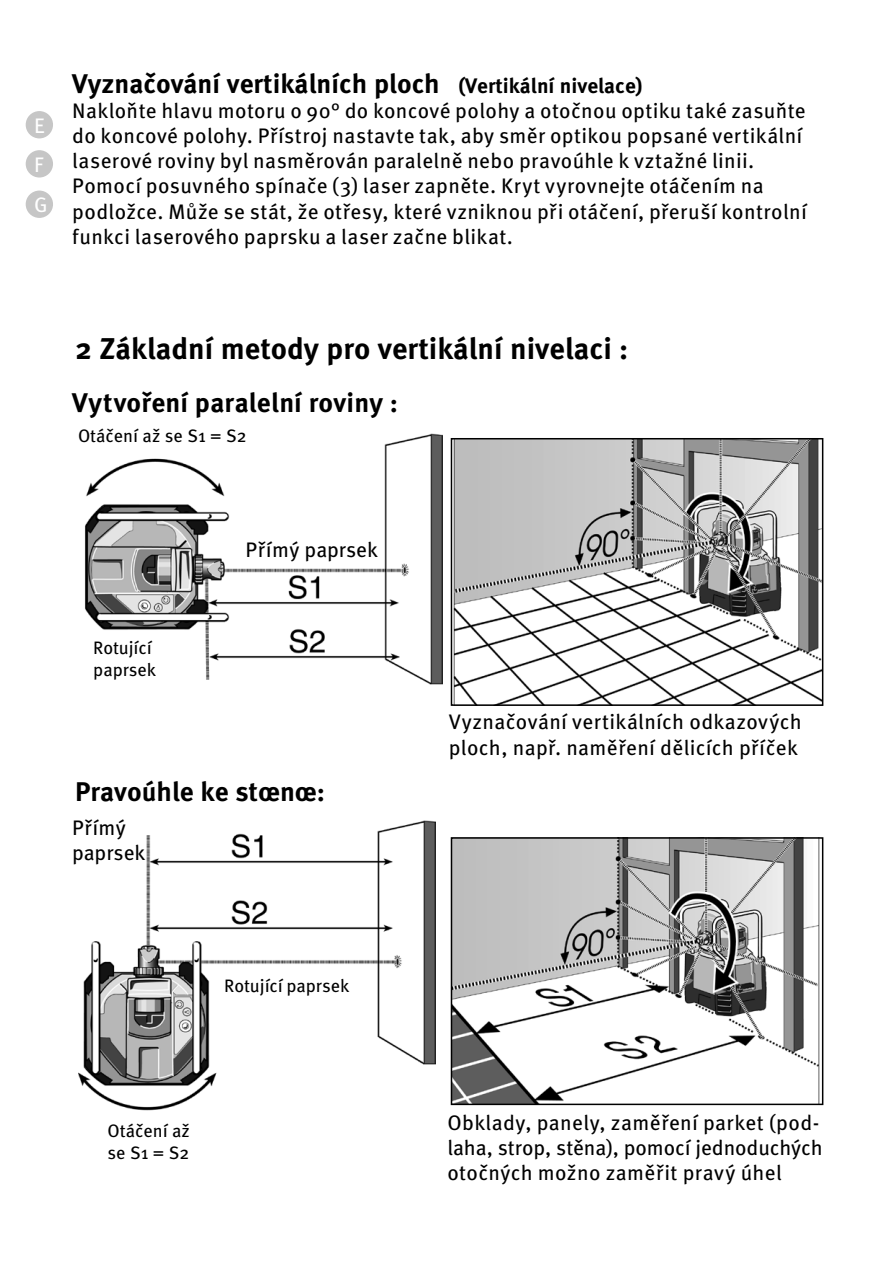
<style>
.page{position:relative;width:893px;height:1263px;background:#fff}
.page>*{position:absolute;margin:0;border:0;box-sizing:border-box;transform-origin:0 0}
.t1{font:700 30px "Meta Pro";color:#000}
.t2{font:700 27px "Meta Pro";color:#000}
.t3{font:21px/25.2px "Meta Pro";letter-spacing:.015em;color:#000}
.t4{font:21px/25.2px "Meta Pro";letter-spacing:-.005em;color:#000}
.t5{font:21px "Meta Pro";color:#fff}
.t6{font:18px/21.6px "Meta Pro";letter-spacing:-.005em;color:#000}
.s1{font-size:21px}
</style>
<div class="page">
<div style="left:26px;top:191px;width:27px;height:27px;background:#c6c6c6;border-radius:50%"></div>
<div style="left:26px;top:150px;width:27px;height:28px;background:#c6c6c6;border-radius:50%"></div>
<div style="left:26px;top:111px;width:27px;height:27px;background:#c6c6c6;border-radius:50%"></div>
<img style="left:85px;top:434px;width:358px;height:251px">
<img style="left:454px;top:441px;width:366px;height:262px">
<div style="left:451px;top:438px;width:372px;height:268px;border:2px solid #000"></div>
<img style="left:79px;top:820px;width:357px;height:291px">
<img style="left:454px;top:840px;width:366px;height:262px">
<div style="left:451px;top:837px;width:372px;height:268px;border:2px solid #000"></div>
<p class="t5" style="left:34px;top:109px;width:12px">E</p>
<p class="t5" style="left:34px;top:148px;width:11px">F</p>
<p class="t5" style="left:34px;top:189px;width:15px">G</p>
<p class="t2" style="left:72px;top:62px;width:572px">Vyznačování vertikálních ploch <span class="s1">(Vertikální nivelace)</span></p>
<p class="t3" style="left:72px;top:97px;width:736px">Nakloňte hlavu motoru o 90° do koncové polohy a otočnou optiku také zasuňte do koncové polohy. Přístroj nastavte tak, aby směr optikou popsané vertikální laserové roviny byl nasměrován paralelně nebo pravoúhle k vztažné linii.<br>Pomocí posuvného spínače (3) laser zapněte. Kryt vyrovnejte otáčením na podložce. Může se stát, že otřesy, které vzniknou při otáčení, přeruší kontrolní funkci laserového paprsku a laser začne blikat.</p>
<h1 class="t1" style="left:75px;top:325px;width:555px">2 Základní metody pro vertikální nivelaci :</h1>
<p class="t2" style="left:72px;top:381px;width:327px">Vytvoření paralelní roviny :</p>
<p class="t6" style="left:78px;top:424px;width:170px">Otáčení až se S1 = S2</p>
<p class="t6" style="left:93px;top:636px;width:64px">Rotující paprsek</p>
<p class="t4" style="left:246px;top:535px;width:134px">Přímý paprsek</p>
<p class="t2" style="left:75px;top:770px;width:252px">Pravoúhle ke stœnœ:</p>
<p class="t4" style="left:72px;top:814px;width:75px">Přímý paprsek</p>
<p class="t3" style="left:449px;top:708px;width:354px">Vyznačování vertikálních odkazových ploch, např. naměření dělicích příček</p>
<p class="t6" style="left:224px;top:973px;width:127px">Rotující paprsek</p>
<p class="t6" style="left:108px;top:1119px;width:84px">Otáčení až se S1 = S2</p>
<p class="t3" style="left:447px;top:1108px;width:377px">Obklady, panely, zaměření parket (pod&shy;laha, strop, stěna), pomocí jednoduchých otočných možno zaměřit pravý úhel</p>
</div>
